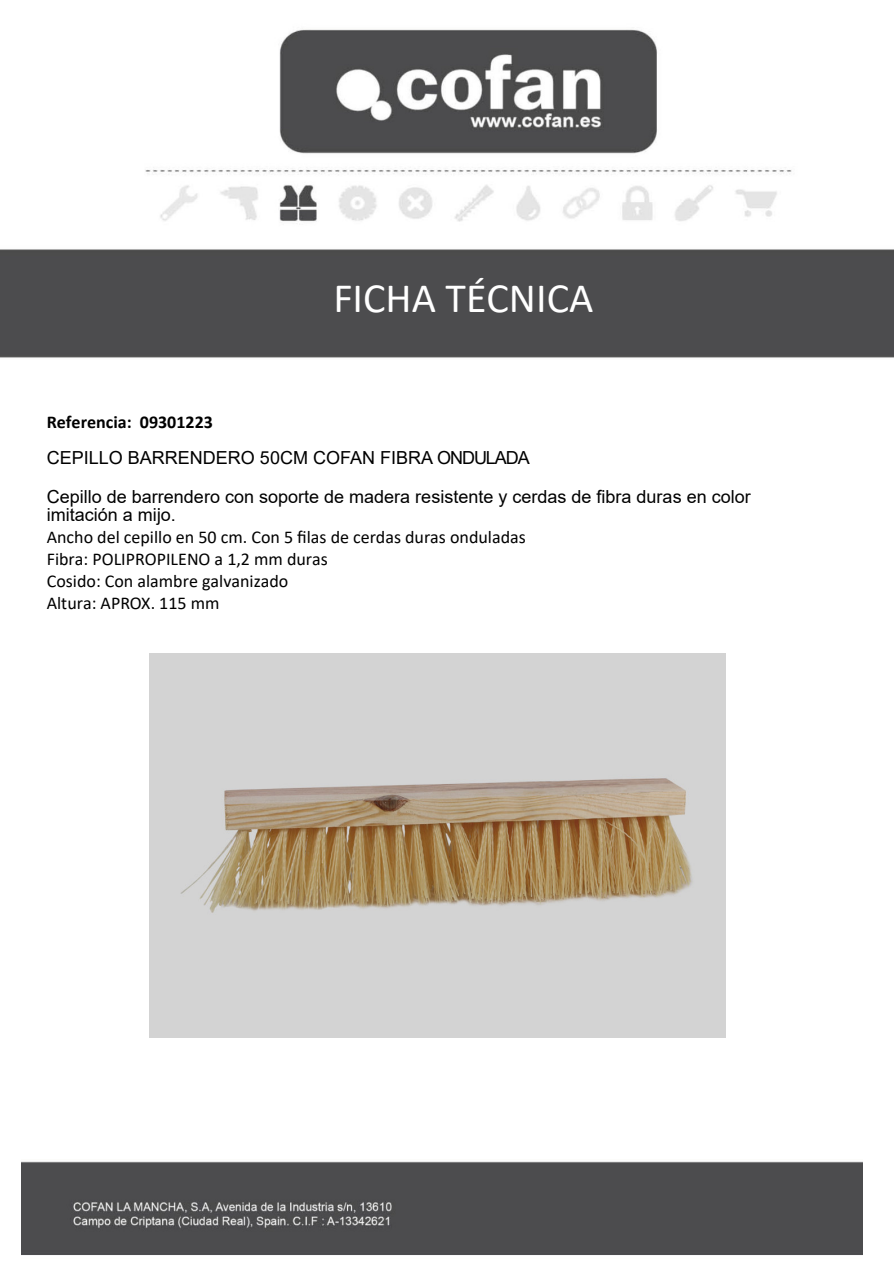
<style>
.page{position:relative;width:894px;height:1264px;background:#fff}
.page>*{position:absolute;margin:0;border:0;box-sizing:border-box;transform-origin:0 0}
.t1{font:42px "Calibri";color:#fff}
.t2{font:18px/21.9px "Calibri";color:#000}
.t3{font:18px/39.2px "Arial";color:#000}
.t4{font:700 18px "Calibri";color:#000}
</style>
<div class="page">
<img style="left:0;top:29px;width:893px;height:329px">
<img style="left:22px;top:1161px;width:839px;height:94px">
<img style="left:149px;top:654px;width:576px;height:383px">
<h1 class="t1" style="left:333px;top:280px;width:261px">FICHA TÉCNICA</h1>
<p class="t4" style="left:47px;top:414px;width:168px">Referencia: 09301223</p>
<p class="t3" style="left:47px;top:440px;width:705px">CEPILLO BARRENDERO 50CM COFAN FIBRA ONDULADA<br>Cepillo de barrendero con soporte de madera resistente y cerdas de fibra duras en color</p>
<p class="t3" style="left:47px;top:497px;width:131px">imitación a mĳo.</p>
<p class="t2" style="left:47px;top:528px;width:480px">Ancho del cepillo en 50 cm. Con 5 filas de cerdas duras onduladas Fibra: POLIPROPILENO a 1,2 mm duras<br>Cosido: Con alambre galvanizado<br>Altura: APROX. 115 mm</p>
</div>
